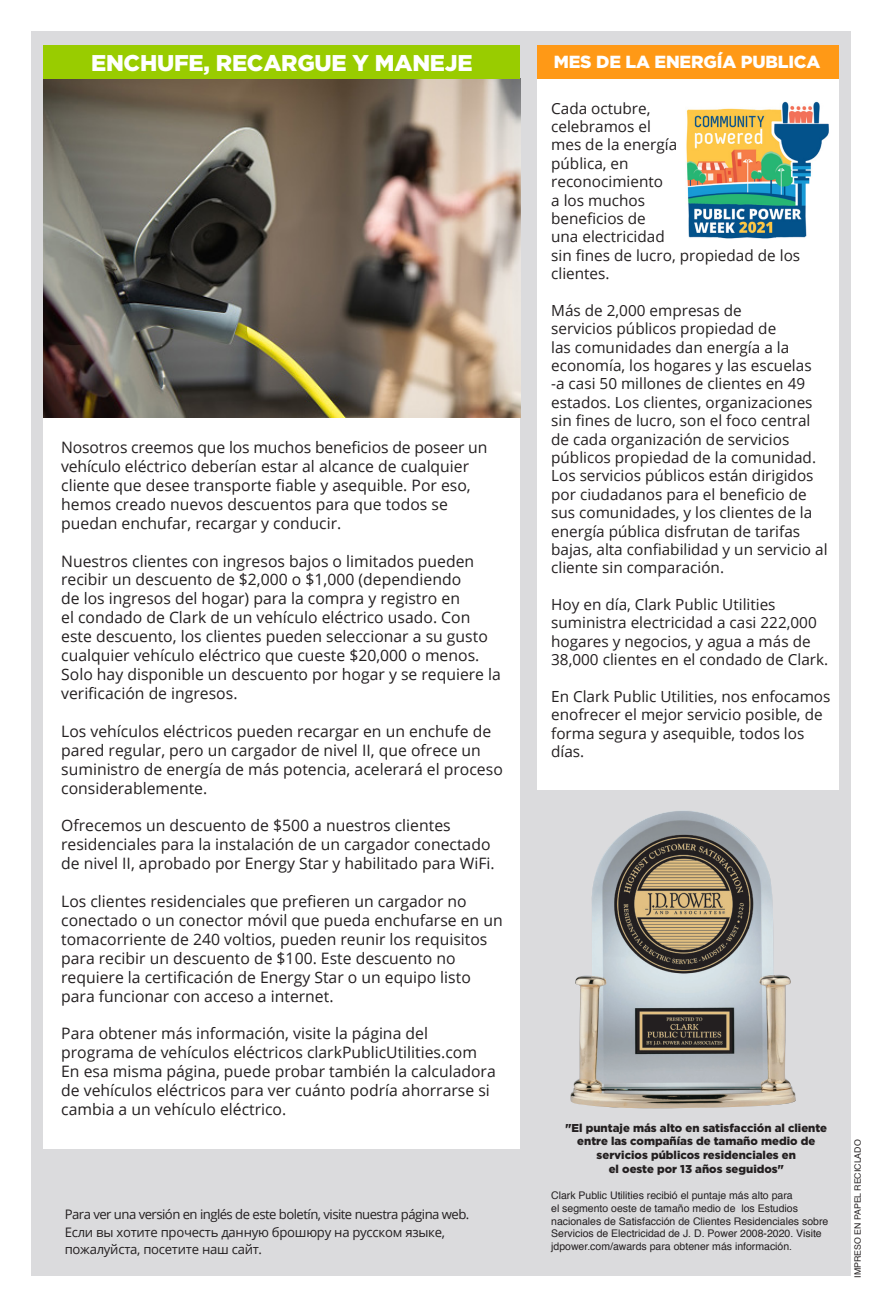
<style>
.page{position:relative;width:882px;height:1308px;background:#fff}
.page>*{position:absolute;margin:0;border:0;box-sizing:border-box;transform-origin:0 0}
.t1{font:900 22.75px "Gotham";letter-spacing:-.01em;color:#fff}
.t2{font:900 17.5px "Gotham";letter-spacing:-.01em;color:#fff}
.t3{font:15.75px/18.9px "Open Sans";color:#231f20}
.t4{font:15.4px/18.4px "Open Sans";color:#231f20}
.t5{font:13.12px/17.5px "Open Sans";letter-spacing:-.02em;color:#231f20}
.t6{font:13.12px "Open Sans";letter-spacing:-.04em;color:#231f20}
.t7{font:900 11.38px/13.7px "Gotham";color:#231f20;text-align:center}
.t8{font:10.5px/12.6px "Helvetica";color:#231f20}
.t9{font:8.75px "Helvetica";color:#231f20}
</style>
<div class="page">
<div style="left:31px;top:32px;width:819px;height:1244px;background:#dbdbdd"></div>
<div style="left:43px;top:73px;width:477px;height:1074px;background:#fff"></div>
<div style="left:537px;top:45px;width:301px;height:744px;background:#fff"></div>
<div style="left:537px;top:45px;width:301px;height:34px;background:#ff9916"></div>
<img style="left:43px;top:79px;width:477px;height:338px">
<div style="left:43px;top:45px;width:477px;height:34px;background:#9c0"></div>
<img style="left:570px;top:811px;width:226px;height:297px">
<img style="left:686px;top:101px;width:143px;height:138px">
<p class="t1" style="left:91px;top:49px;width:383px">ENCHUFE, RECARGUE Y MANEJE</p>
<p class="t3" style="left:61px;top:437px;width:428px">Nosotros creemos que los muchos beneficios de poseer un vehículo eléctrico deberían estar al alcance de cualquier cliente que desee transporte fiable y asequible. Por eso, hemos creado nuevos descuentos para que todos se puedan enchufar, recargar y conducir.</p>
<p class="t3" style="left:61px;top:551px;width:441px">Nuestros clientes con ingresos bajos o limitados pueden recibir un descuento de $2,000 o $1,000 (dependiendo<br>de los ingresos del hogar) para la compra y registro en<br>el condado de Clark de un vehículo eléctrico usado. Con este descuento, los clientes pueden seleccionar a su gusto cualquier vehículo eléctrico que cueste $20,000 o menos.<br>Solo hay disponible un descuento por hogar y se requiere la verificación de ingresos.</p>
<p class="t3" style="left:61px;top:721px;width:443px">Los vehículos eléctricos pueden recargar en un enchufe de pared regular, pero un cargador de nivel II, que ofrece un suministro de energía de más potencia, acelerará el proceso considerablemente.</p>
<p class="t3" style="left:61px;top:815px;width:435px">Ofrecemos un descuento de $500 a nuestros clientes residenciales para la instalación de un cargador conectado de nivel II, aprobado por Energy Star y habilitado para WiFi.</p>
<p class="t3" style="left:61px;top:891px;width:443px">Los clientes residenciales que prefieren un cargador no conectado o un conector móvil que pueda enchufarse en un tomacorriente de 240 voltios, pueden reunir los requisitos para recibir un descuento de $100. Este descuento no requiere la certificación de Energy Star o un equipo listo para funcionar con acceso a internet.</p>
<p class="t3" style="left:61px;top:1023px;width:436px">Para obtener más información, visite la página del programa de vehículos eléctricos clarkPublicUtilities.com En esa misma página, puede probar también la calculadora de vehículos eléctricos para ver cuánto podría ahorrarse si cambia a un vehículo eléctrico.</p>
<p class="t6" style="left:65px;top:1205px;width:406px">Para ver una versión en inglés de este boletín, visite nuestra página web.</p>
<p class="t5" style="left:65px;top:1222px;width:382px">Если вы хотите прочесть данную брошюру на русском языке, пожалуйста, посетите наш сайт.</p>
<p class="t2" style="left:554px;top:51px;width:268px">MES DE LA ENERGÍA PUBLICA</p>
<p class="t4" style="left:551px;top:98px;width:251px">Cada octubre,<br>celebramos el<br>mes de la energía<br>pública, en<br>reconocimiento<br>a los muchos<br>beneficios de<br>una electricidad<br>sin fines de lucro, propiedad de los clientes.</p>
<p class="t4" style="left:551px;top:301px;width:278px">Más de 2,000 empresas de<br>servicios públicos propiedad de<br>las comunidades dan energía a la economía, los hogares y las escuelas -a casi 50 millones de clientes en 49 estados. Los clientes, organizaciones sin fines de lucro, son el foco central de cada organización de servicios públicos propiedad de la comunidad.<br>Los servicios públicos están dirigidos por ciudadanos para el beneficio de sus comunidades, y los clientes de la energía pública disfrutan de tarifas bajas, alta confiabilidad y un servicio al cliente sin comparación.</p>
<p class="t4" style="left:551px;top:595px;width:279px">Hoy en día, Clark Public Utilities suministra electricidad a casi 222,000 hogares y negocios, y agua a más de 38,000 clientes en el condado de Clark.</p>
<p class="t4" style="left:551px;top:686px;width:281px">En Clark Public Utilities, nos enfocamos enofrecer el mejor servicio posible, de forma segura y asequible, todos los días.</p>
<p class="t7" style="left:565px;top:1120px;width:263px">"El puntaje más alto en satisfacción al cliente entre las compañías de tamaño medio de servicios públicos residenciales en<br>el oeste por 13 años seguidos"</p>
<p class="t8" style="left:551px;top:1188px;width:279px">Clark Public Utilities recibió el puntaje más alto para<br>el segmento oeste de tamaño medio de los Estudios nacionales de Satisfacción de Clientes Residenciales sobre Servicios de Electricidad de J. D. Power 2008-2020. Visite jdpower.com/awards para obtener más información.</p>
<p class="t9" style="left:850px;top:1277px;width:140px;rotate:-90deg">IMPRESO EN PAPEL RECICLADO</p>
</div>
